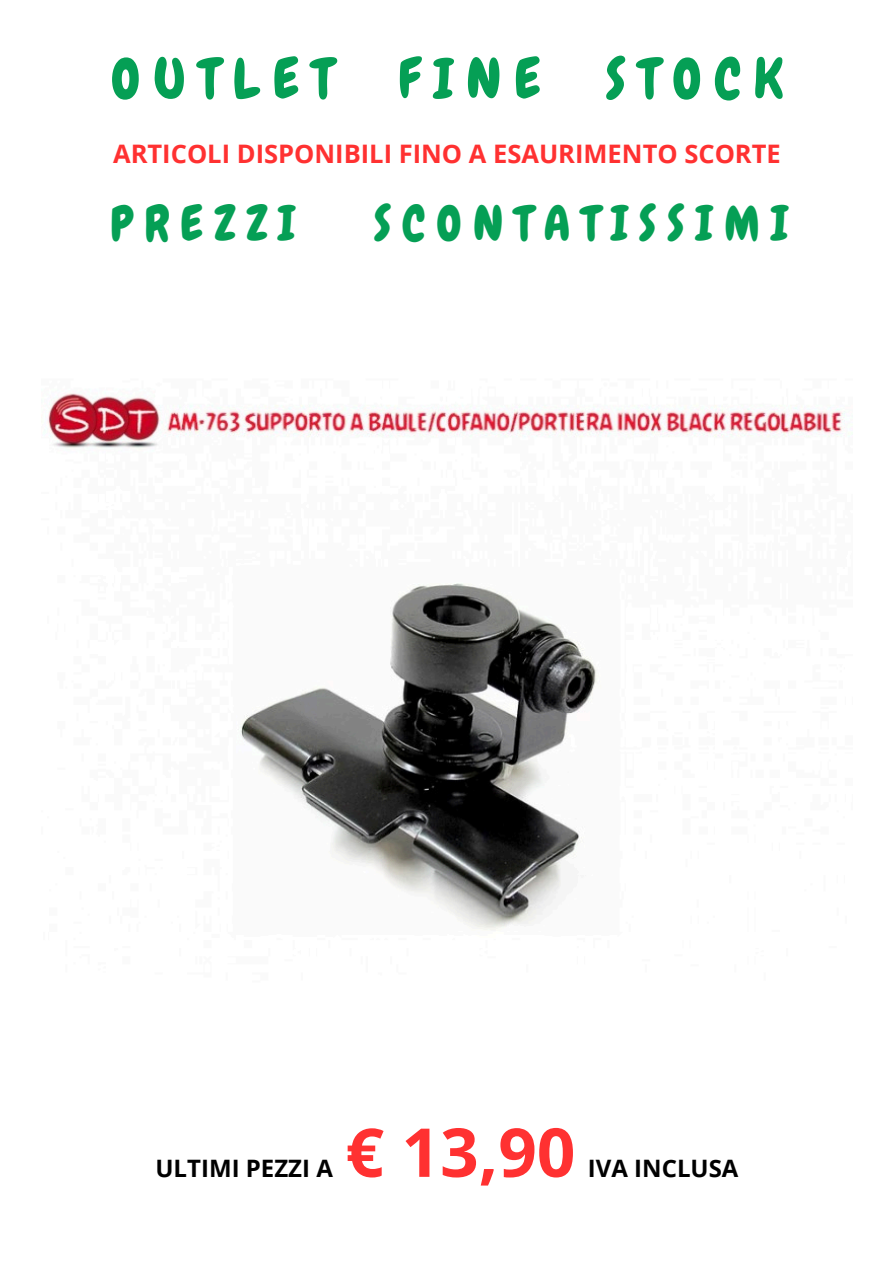
<style>
.page{position:relative;width:894px;height:1263px;background:#fff}
.page>*{position:absolute;margin:0;border:0;box-sizing:border-box;transform-origin:0 0}
.t1{font:700 67.5px "Open Sans";color:#ff3131}
.t2{font:55.5px "Chewy";letter-spacing:.235em;color:#059f55}
.t3{font:48px "Chewy";letter-spacing:.235em;color:#059f55}
.t4{font:700 25.5px "Open Sans";color:#ff3131}
.t5{font:700 24px "Open Sans";color:#000}
</style>
<div class="page">
<img style="left:48px;top:393px;width:797px;height:537px">
<h2 class="t2" style="left:111px;top:44px;width:673px">OUTLET FINE STOCK</h2>
<h3 class="t4" style="left:113px;top:136px;width:669px">ARTICOLI DISPONIBILI FINO A ESAURIMENTO SCORTE</h3>
<p class="t3" style="left:111px;top:193px;width:186px">PREZZI</p>
<p class="t3" style="left:374px;top:193px;width:415px">SCONTATISSIMI</p>
<p class="t5" style="left:155px;top:1151px;width:179px">ULTIMI PEZZI A</p>
<p class="t1" style="left:345px;top:1105px;width:231px">€ 13,90</p>
<p class="t5" style="left:587px;top:1151px;width:152px">IVA INCLUSA</p>
</div>
